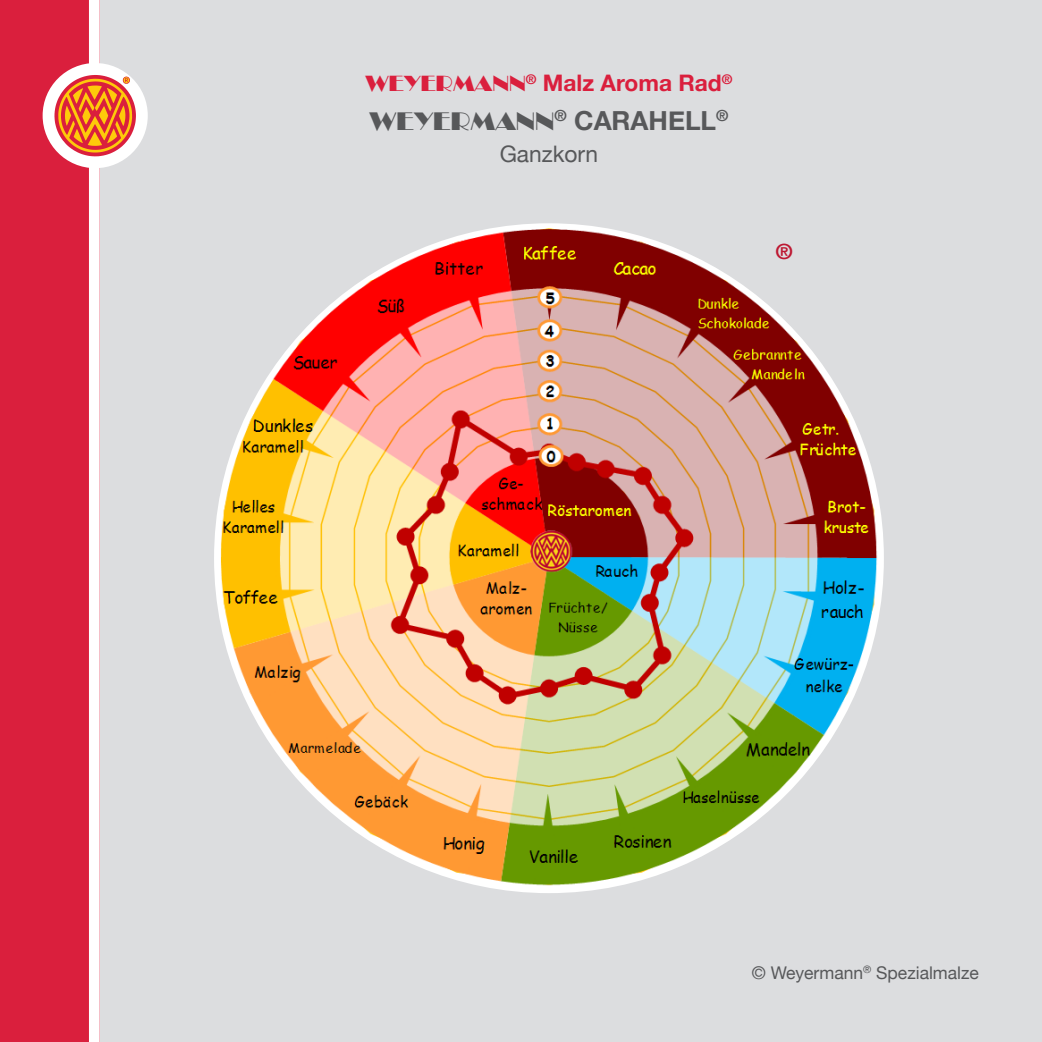
<style>
.page{position:relative;width:1042px;height:1042px;background:#fff}
.page>*{position:absolute;margin:0;border:0;box-sizing:border-box;transform-origin:0 0}
.t1{font:26.25px "Broadway";color:#57585a}
.t2{font:700 22.75px "Helvetica Neue";color:#da1f3d}
.t3{font:22.75px "Helvetica Neue";color:#57585a}
.t4{font:700 21px "Helvetica Neue";color:#bd1832}
.t5{font:17.5px "Helvetica Neue";color:#57585a}
.s1{font-family:"Broadway";font-weight:400}
.s2{font-family:"Helvetica Neue";font-weight:700}
</style>
<div class="page">
<div style="left:95px;top:0;width:947px;height:1042px;background:#dcdddf"></div>
<div style="left:0;top:0;width:99px;height:1042px;background:#da1f3d"></div>
<div style="left:89px;top:0;width:11px;height:1042px;background:#fff"></div>
<div style="left:43px;top:63px;width:105px;height:105px;background:#fff;border-radius:50%"></div>
<svg style="left:54px;top:75px;width:82px;height:81px"></svg>
<img style="left:214px;top:223px;width:670px;height:670px;border-radius:335px">
<p class="t2" style="left:365px;top:65px;width:368px"><span class="s1">WEYERMANN</span><sup>®</sup> Malz Aroma Rad<sup>®</sup></p>
<p class="t1" style="left:369px;top:106px;width:360px">WEYERMANN<sup>®</sup> <span class="s2">CARAHELL</span><sup>®</sup></p>
<p class="t3" style="left:500px;top:137px;width:100px">Ganzkorn</p>
<p class="t4" style="left:776px;top:235px;width:18px">®</p>
<p class="t5" style="left:752px;top:960px;width:228px">© Weyermann<sup>®</sup> Spezialmalze</p>
</div>
